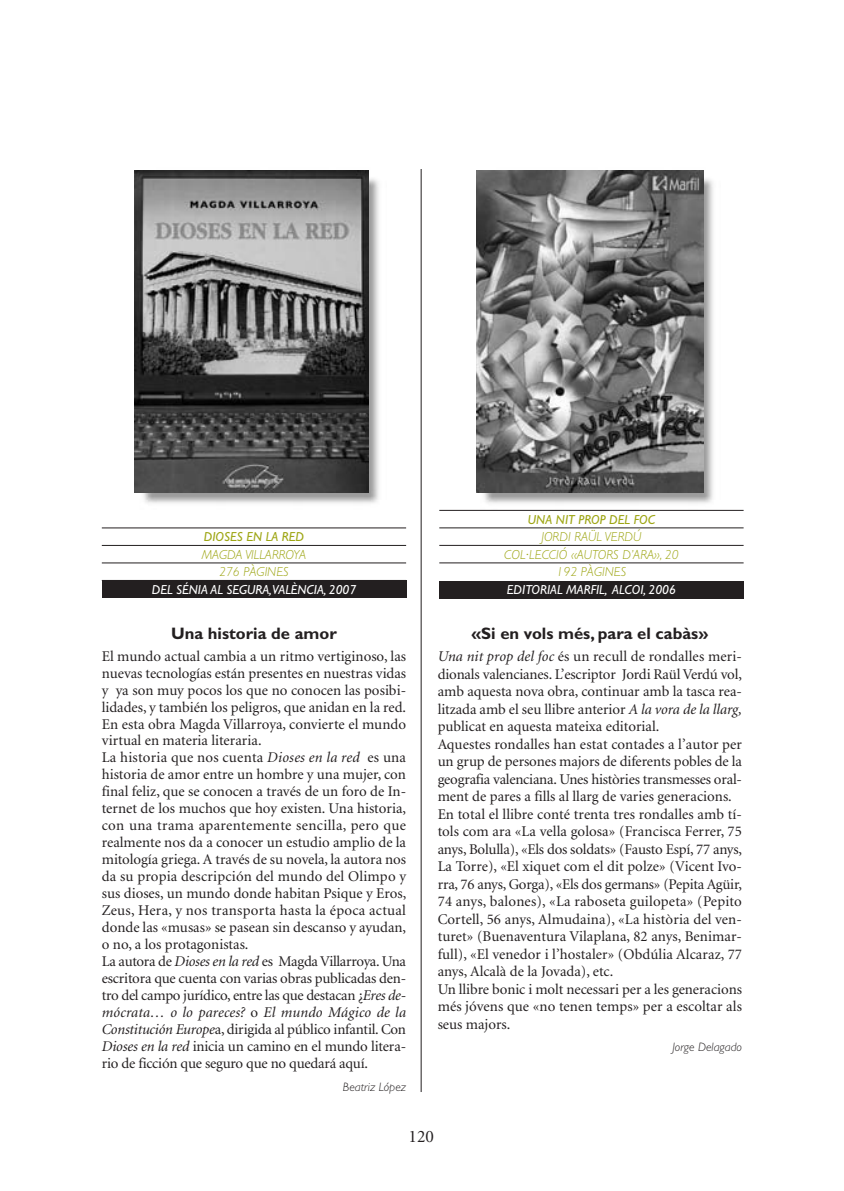
<style>
.page{position:relative;width:844px;height:1191px;background:#fff}
.page>*{position:absolute;margin:0;border:0;box-sizing:border-box;transform-origin:0 0}
.t1{font:17.5px "Minion";color:#231f20}
.t2{font:700 16.62px "Gill Sans";color:#231f20}
.t3{font:14.88px/17px "Minion";color:#231f20}
.t4{font:italic 300 13.12px/17.5px "Gill Sans";color:#9ea615;text-align:center}
.t5{font:italic 13.12px "Gill Sans";color:#fff}
.t6{font:italic 13.12px "Gill Sans";color:#9ea615}
.t7{font:italic 300 12.25px "Gill Sans";color:#231f20}
.s1{font-style:italic}
</style>
<div class="page">
<div style="left:102px;top:581px;width:304px;height:17px;background:#231f20"></div>
<img style="left:134px;top:170px;width:245px;height:334px">
<img style="left:134px;top:171px;width:235px;height:322px">
<img style="left:472px;top:170px;width:248px;height:340px">
<img style="left:476px;top:171px;width:226px;height:322px">
<hr style="left:102px;top:527px;width:304px;height:1px;background:#231f20">
<hr style="left:102px;top:545px;width:304px;height:1px;background:#231f20">
<hr style="left:102px;top:562px;width:304px;height:1px;background:#231f20">
<hr style="left:102px;top:580px;width:304px;height:1px;background:#231f20">
<hr style="left:420px;top:169px;width:1px;height:923px;background:#231f20">
<div style="left:439px;top:581px;width:304px;height:17px;background:#231f20"></div>
<hr style="left:439px;top:510px;width:304px;height:1px;background:#231f20">
<hr style="left:439px;top:527px;width:304px;height:1px;background:#231f20">
<hr style="left:439px;top:545px;width:304px;height:1px;background:#231f20">
<hr style="left:439px;top:562px;width:304px;height:1px;background:#231f20">
<p class="t6" style="left:204px;top:532px;width:102px">DIOSES EN LA RED</p>
<p class="t4" style="left:202px;top:547px;width:106px">MAGDA VILLARROYA<br>276 PÀGINES</p>
<p class="t5" style="left:152px;top:585px;width:206px">DEL SÉNIA AL SEGURA,VALÈNCIA, 2007</p>
<p class="t2" style="left:171px;top:627px;width:167px">Una historia de amor</p>
<p class="t3" style="left:102px;top:648px;width:306px">El mundo actual cambia a un ritmo vertiginoso, las nuevas tecnologías están presentes en nuestras vidas y ya son muy pocos los que no conocen las posibi&shy;lidades, y también los peligros, que anidan en la red.<br>En esta obra Magda Villarroya, convierte el mundo virtual en materia literaria.<br>La historia que nos cuenta <span class="s1">Dioses en la red</span> es una historia de amor entre un hombre y una mujer, con final feliz, que se conocen a través de un foro de In&shy;ternet de los muchos que hoy existen. Una historia, con una trama aparentemente sencilla, pero que realmente nos da a conocer un estudio amplio de la mitología griega. A través de su novela, la autora nos da su propia descripción del mundo del Olimpo y sus dioses, un mundo donde habitan Psique y Eros, Zeus, Hera, y nos transporta hasta la época actual donde las «musas» se pasean sin descanso y ayudan, o no, a los protagonistas.<br>La autora de <span class="s1">Dioses en la red</span> es Magda Villarroya. Una escritora que cuenta con varias obras publicadas den&shy;tro del campo jurídico, entre las que destacan ¿<span class="s1">Eres de&shy;mócrata… o lo pareces?</span> o <span class="s1">El mundo Mágico de la Constitución Europe</span>a, dirigida al público infantil. Con <span class="s1">Dioses en la red</span> inicia un camino en el mundo litera&shy;rio de ficción que seguro que no quedará aquí.</p>
<p class="t7" style="left:343px;top:1082px;width:65px">Beatriz López</p>
<p class="t6" style="left:527px;top:515px;width:129px">UNA NIT PROP DEL FOC</p>
<p class="t4" style="left:504px;top:529px;width:176px">JORDI RAÜL VERDÚ<br>COL·LECCIÓ «AUTORS D’ARA», 20<br>192 PÀGINES</p>
<p class="t5" style="left:507px;top:585px;width:170px">EDITORIAL MARFIL, ALCOI, 2006</p>
<p class="t2" style="left:471px;top:627px;width:238px">«Si en vols més, para el cabàs»</p>
<p class="t3" style="left:437px;top:649px;width:306px;line-height:17.5px"><span class="s1">Una nit prop del foc</span> és un recull de rondalles meri&shy;dionals valencianes. L’escriptor Jordi Raül Verdú vol, amb aquesta nova obra, continuar amb la tasca rea&shy;litzada amb el seu llibre anterior <span class="s1">A la vora de la llarg, </span>publicat en aquesta mateixa editorial.<br>Aquestes rondalles han estat contades a l’autor per un grup de persones majors de diferents pobles de la geografia valenciana. Unes històries transmesses oral&shy;ment de pares a fills al llarg de varies generacions.<br>En total el llibre conté trenta tres rondalles amb tí&shy;tols com ara «La vella golosa» (Francisca Ferrer, 75 anys, Bolulla), «Els dos soldats» (Fausto Espí, 77 anys, La Torre), «El xiquet com el dit polze» (Vicent Ivo&shy;rra, 76 anys, Gorga), «Els dos germans» (Pepita Agüir, 74 anys, balones), «La raboseta guilopeta» (Pepito Cortell, 56 anys, Almudaina), «La història del ven&shy;turet» (Buenaventura Vilaplana, 82 anys, Benimar&shy;full), «El venedor i l’hostaler» (Obdúlia Alcaraz, 77 anys, Alcalà de la Jovada), etc.<br>Un llibre bonic i molt necessari per a les generacions més jóvens que «no tenen temps» per a escoltar als seus majors.</p>
<p class="t7" style="left:672px;top:1042px;width:71px">Jorge Delagado</p>
<p class="t1" style="left:408px;top:1130px;width:27px">120</p>
</div>
